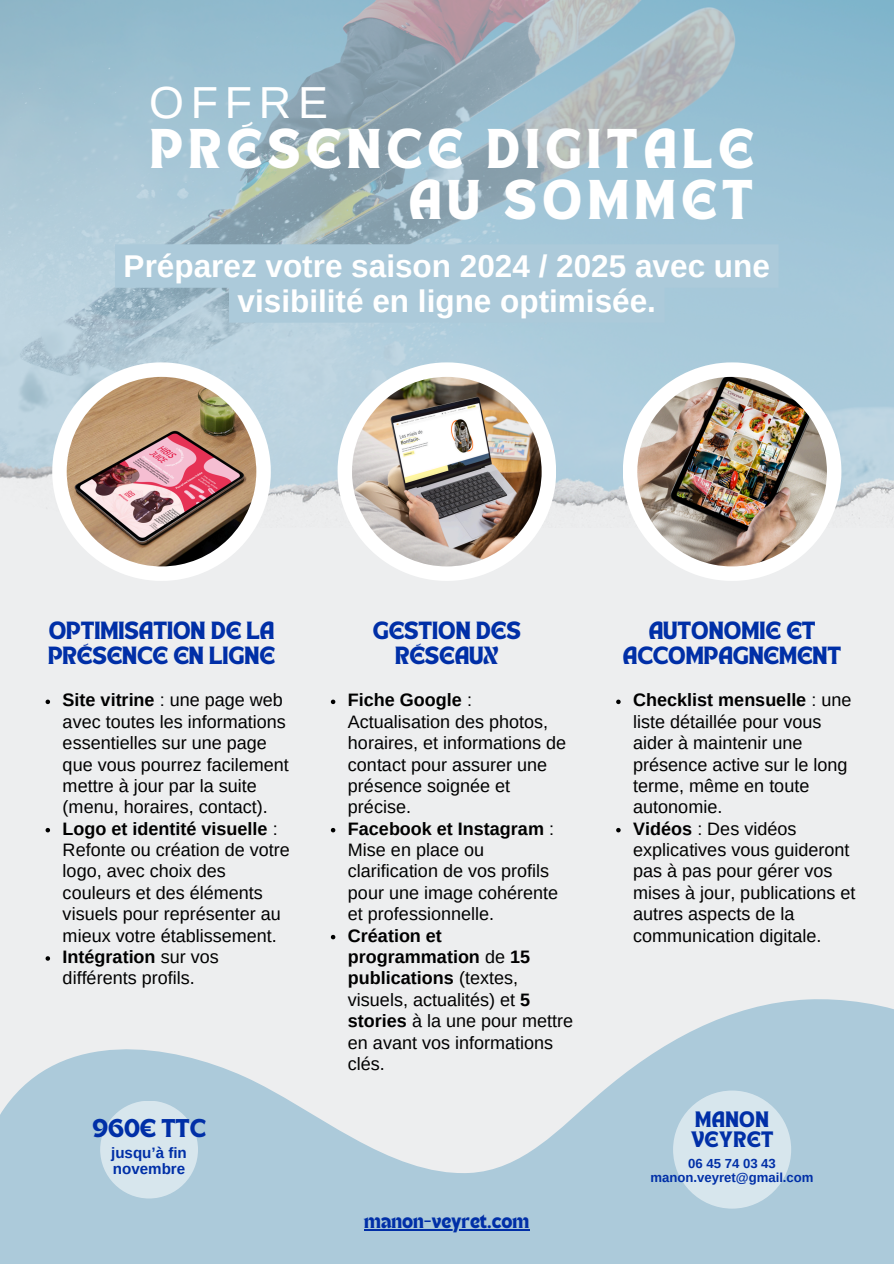
<style>
.page{position:relative;width:894px;height:1264px;background:#fff}
.page>*{position:absolute;margin:0;border:0;box-sizing:border-box;transform-origin:0 0}
.t1{font:44.85px "Arimo";letter-spacing:.15em;color:#fff}
.t2{font:40.5px/50.7px "TANHEADLINE";letter-spacing:.15em;color:#fff;text-align:right}
.t3{font:700 31.5px/34.8px "Arimo";color:#fff;text-align:center}
.t4{font:18.6px "TANHEADLINE";color:#002fa7}
.t5{font:18px/21.3px "Arimo";color:#000}
.t6{font:18px/24.8px "TANHEADLINE";color:#002fa7;text-align:center}
.t7{font:16.2px/20.2px "TANHEADLINE";letter-spacing:.03em;color:#002fa7}
.t8{font:700 15.15px/16.4px "Arimo";color:#002fa7}
.t9{font:15px "TANHEADLINE";color:#002fa7}
.t10{font:700 13.2px "Arimo";color:#002fa7}
.s1{font-weight:700}
</style>
<div class="page">
<div style="left:0;top:0;width:893px;height:1263px;background:#edeeef"></div>
<img style="left:0;top:0;width:893px;height:515px">
<svg style="left:52px;top:362px;width:219px;height:219px"></svg>
<img style="left:67px;top:377px;width:189px;height:189px">
<svg style="left:337px;top:362px;width:219px;height:219px"></svg>
<img style="left:352px;top:377px;width:189px;height:189px">
<svg style="left:622px;top:362px;width:219px;height:219px"></svg>
<img style="left:637px;top:377px;width:189px;height:189px">
<svg style="left:0;top:936px;width:893px;height:327px;fill:#accada"></svg>
<div style="left:100px;top:1100px;width:98px;height:98px;background:#d7e6ed;border-radius:50%"></div>
<div style="left:673px;top:1090px;width:118px;height:118px;background:#d7e6ed;border-radius:50%"></div>
<svg style="left:115px;top:244px;width:663px;height:79px;background:#aac8d8"></svg>
<svg style="left:331px;top:699px;width:4px;height:5px"></svg>
<svg style="left:331px;top:828px;width:4px;height:4px"></svg>
<svg style="left:331px;top:934px;width:4px;height:5px"></svg>
<svg style="left:46px;top:699px;width:4px;height:5px"></svg>
<svg style="left:46px;top:828px;width:4px;height:4px"></svg>
<svg style="left:46px;top:956px;width:4px;height:4px"></svg>
<svg style="left:616px;top:699px;width:4px;height:5px"></svg>
<svg style="left:616px;top:828px;width:4px;height:4px"></svg>
<hr style="left:364px;top:1229px;width:165px;height:1px;background:#002fa7">
<h3 class="t1" style="left:149px;top:77px;width:180px">OFFRE</h3>
<h3 class="t2" style="left:150px;top:128px;width:604px">PRÉSENCE DIGITALE<br>AU SOMMET</h3>
<h3 class="t3" style="left:124px;top:248px;width:647px">Préparez votre saison 2024 / 2025 avec une visibilité en ligne optimisée.</h3>
<p class="t6" style="left:48px;top:620px;width:228px;text-align:left">OPTIMISATION DE LA<br>PRÉSENCE EN LIGNE</p>
<p class="t6" style="left:373px;top:620px;width:149px">GESTION DES<br>RÉSEAUX</p>
<p class="t6" style="left:622px;top:620px;width:220px">AUTONOMIE ET<br>ACCOMPAGNEMENT</p>
<p class="t5" style="left:348px;top:689px;width:219px"><span class="s1">Fiche Google</span> :<br>Actualisation des photos, horaires, et informations de contact pour assurer une présence soignée et précise.</p>
<p class="t5" style="left:348px;top:817px;width:212px"><span class="s1">Facebook et Instagram</span> :<br>Mise en place ou clarification de vos profils pour une image cohérente et professionnelle.</p>
<p class="t5" style="left:348px;top:924px;width:226px"><span class="s1">Création et programmation</span> de <span class="s1">15 publications</span> (textes, visuels, actualités) et <span class="s1">5 stories</span> à la une pour mettre en avant vos informations clés.</p>
<p class="t5" style="left:63px;top:689px;width:228px"><span class="s1">Site vitrine</span> : une page web avec toutes les informations essentielles sur une page que vous pourrez facilement mettre à jour par la suite (menu, horaires, contact).</p>
<p class="t5" style="left:63px;top:817px;width:228px"><span class="s1">Logo et identité visuelle</span> :<br>Refonte ou création de votre logo, avec choix des couleurs et des éléments visuels pour représenter au mieux votre établissement.</p>
<p class="t5" style="left:63px;top:946px;width:157px"><span class="s1">Intégration</span> sur vos différents profils.</p>
<h5 class="t5" style="left:633px;top:689px;width:220px"><span class="s1">Checklist mensuelle</span> : une liste détaillée pour vous aider à maintenir une présence active sur le long terme, même en toute autonomie.</h5>
<h6 class="t5" style="left:633px;top:817px;width:223px"><span class="s1">Vidéos</span> : Des vidéos explicatives vous guideront pas à pas pour gérer vos mises à jour, publications et autres aspects de la communication digitale.</h6>
<h2 class="t4" style="left:92px;top:1117px;width:115px">960€ TTC</h2>
<h1 class="t8" style="left:111px;top:1144px;width:77px">jusqu’à fin novembre</h1>
<p class="t9" style="left:364px;top:1212px;width:167px">manon-veyret.com</p>
<p class="t7" style="left:690px;top:1110px;width:84px">MANON<br>VEYRET</p>
<p class="t10" style="left:688px;top:1156px;width:89px">06 45 74 03 43</p>
<p class="t10" style="left:650px;top:1170px;width:165px">manon.veyret@gmail.com</p>
</div>
